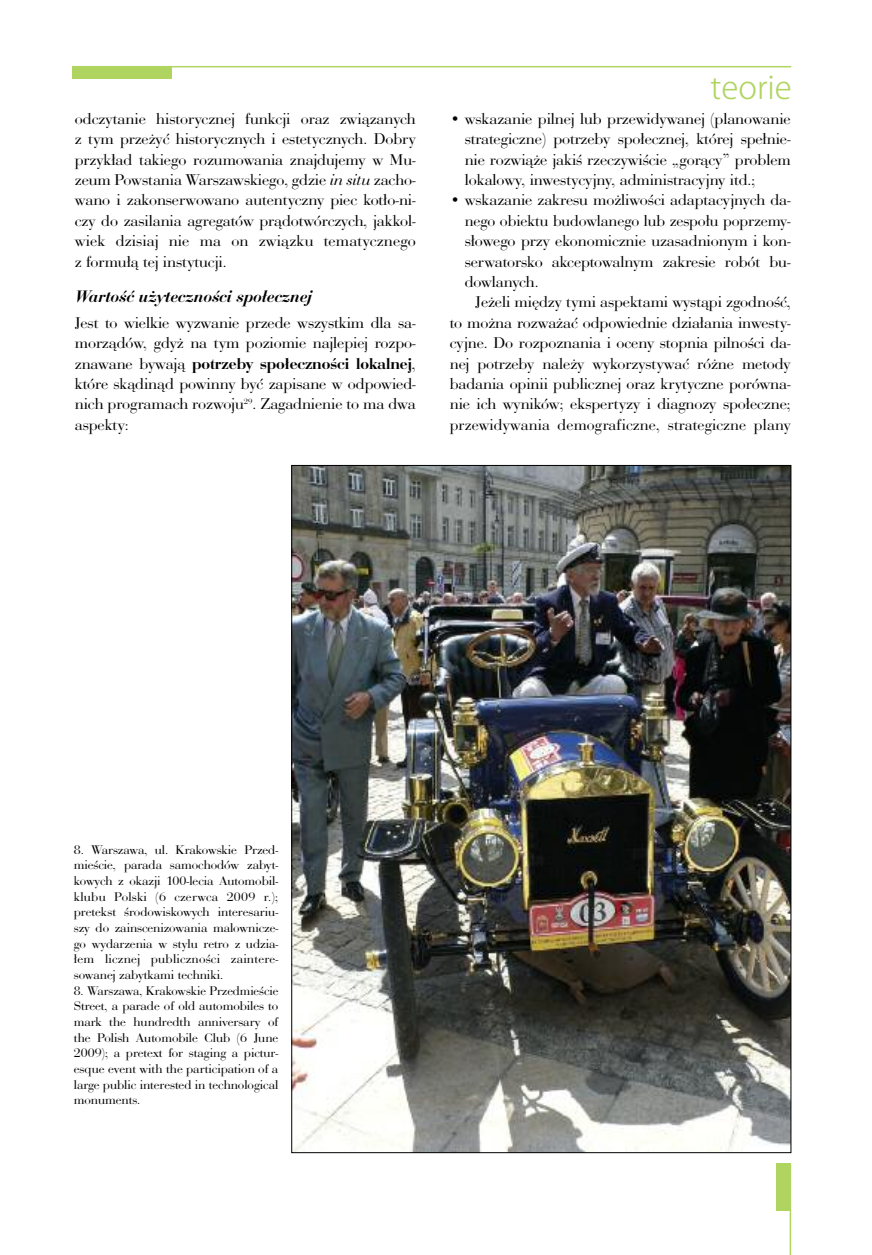
<style>
.page{position:relative;width:872px;height:1255px;background:#fff}
.page>*{position:absolute;margin:0;border:0;box-sizing:border-box;transform-origin:0 0}
.t1{font:300 31.5px "Koz Go Pro";color:#b0d460}
.t2{font:17.25px "Bauer Bod DOT Dem Bol Ita";letter-spacing:.005em;color:#000}
.t3{font:16.2px/20.4px "Bauer Bod DOT";color:#000;text-align:justify}
.t4{font:16.2px "Bauer Bod DOT Dem Bol";color:#000}
.t5{font:13.05px/15.6px "Bauer Bod DOT";color:#000;text-align:justify}
.s1{font-style:italic}
.s2{font-family:"Bauer Bod DOT"}
</style>
<div class="page">
<svg style="left:754px;top:1124px;width:37px;height:29px"></svg>
<div style="left:72px;top:66px;width:100px;height:13px;background:#b0d460"></div>
<hr style="left:72px;top:66px;width:719px;height:1px;background:#b0d460">
<div style="left:776px;top:1163px;width:15px;height:47px;background:#b0d460"></div>
<hr style="left:789px;top:1163px;width:2px;height:91px;background:#b0d460">
<img style="left:293px;top:467px;width:496px;height:683px">
<p class="t3" style="left:75px;top:108px;width:342px">odczytanie historycznej funkcji oraz związanych z tym przeżyć historycznych i estetycznych. Dobry przykład takiego rozumowania znajdujemy w Mu&shy;zeum Powstania Warszawskiego, gdzie <span class="s1">in situ</span> zacho&shy;wano i zakonserwowano autentyczny piec kotło-ni&shy;czy do zasilania agregatów prądotwórczych, jakkol&shy;wiek dzisiaj nie ma on związku tematycznego z formułą tej instytucji.</p>
<p class="t2" style="left:75px;top:286px;width:238px">Wartość użyteczności społecznej</p>
<p class="t3" style="left:75px;top:312px;width:342px">Jest to wielkie wyzwanie przede wszystkim dla sa&shy;morządów, gdyż na tym poziomie najlepiej rozpo-</p>
<p class="t4" style="left:75px;top:353px;width:342px"><span class="s2">znawane bywają</span> potrzeby społeczności lokalnej<span class="s2">,</span></p>
<p class="t3" style="left:75px;top:373px;width:342px">które skądinąd powinny być zapisane w odpowied&shy;nich programach rozwoju<sup>29</sup>. Zagadnienie to ma dwa aspekty:</p>
<h1 class="t1" style="left:710px;top:67px;width:83px">teorie</h1>
<p class="t3" style="left:464px;top:108px;width:327px;text-indent:-15px">• wskazanie pilnej lub przewidywanej (planowanie strategiczne) potrzeby społecznej, której spełnie&shy;nie rozwiąże jakiś rzeczywiście „gorący” problem lokalowy, inwestycyjny, administracyjny itd.;</p>
<p class="t3" style="left:464px;top:189px;width:327px;text-indent:-15px">• wskazanie zakresu możliwości adaptacyjnych da&shy;nego obiektu budowlanego lub zespołu poprzemy&shy;słowego przy ekonomicznie uzasadnionym i kon&shy;serwatorsko akceptowalnym zakresie robót bu&shy;dowlanych.</p>
<p class="t3" style="left:450px;top:291px;width:342px;text-indent:26px">Jeżeli między tymi aspektami wystąpi zgodność, to można rozważać odpowiednie działania inwesty&shy;cyjne. Do rozpoznania i oceny stopnia pilności da&shy;nej potrzeby należy wykorzystywać różne metody badania opinii publicznej oraz krytyczne porówna&shy;nie ich wyników; ekspertyzy i diagnozy społeczne; przewidywania demograficzne, strategiczne plany</p>
<p class="t5" style="left:74px;top:841px;width:206px">8. Warszawa, ul. Krakowskie Przed&shy;mieście, parada samochodów zabyt&shy;kowych z okazji 100-lecia Automobil&shy;klubu Polski (6 czerwca 2009 r.); pretekst środowiskowych interesariu&shy;szy do zainscenizowania malownicze&shy;go wydarzenia w stylu retro z udzia&shy;łem licznej publiczności zaintere&shy;sowanej zabytkami techniki.</p>
<p class="t5" style="left:74px;top:982px;width:206px">8. Warszawa, Krakowskie Przedmieście Street, a parade of old automobiles to mark the hundredth anniversary of the Polish Automobile Club (6 June 2009); a pretext for staging a pictur&shy;esque event with the participation of a large public interested in technological monuments.</p>
</div>
